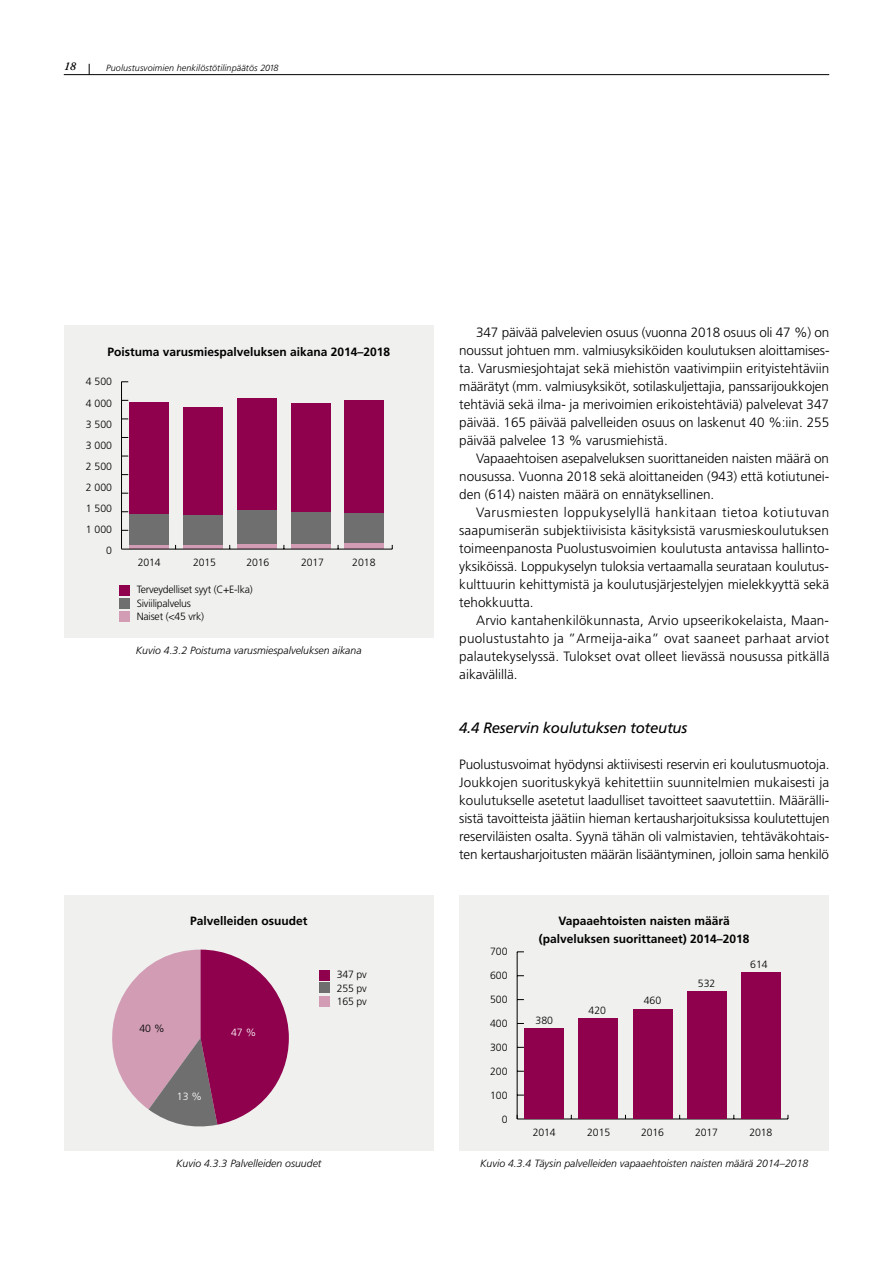
<style>
.page{position:relative;width:893px;height:1263px;background:#fff}
.page>*{position:absolute;margin:0;border:0;box-sizing:border-box;transform-origin:0 0}
.t1{font:italic 15px "Frutiger LT Pro";letter-spacing:-.02em;color:#000}
.t2{font:300 13.5px/18px "Frutiger LT Pro";color:#000;text-align:justify}
.t3{font:700 12px/18px "Frutiger LT Pro";color:#000;text-align:center}
.t4{font:italic 600 12px "Adobe Garamond Pro";color:#000}
.t5{font:300 10.5px/21px "Frutiger LT Pro";letter-spacing:-.015em;color:#000;text-align:justify}
.t6{font:italic 300 10.5px "Frutiger LT Pro";color:#000}
.t7{font:300 10.5px "Frutiger LT Pro";color:#fff}
.t8{font:italic 300 9px "Frutiger LT Pro";letter-spacing:.01em;color:#000}
</style>
<div class="page">
<hr style="left:64px;top:74px;width:765px;height:1px;background:#000">
<div style="left:459px;top:895px;width:370px;height:255px;background:#f0f0ef"></div>
<hr style="left:517px;top:1119px;width:271px;height:1px;background:#000">
<hr style="left:517px;top:952px;width:1px;height:167px;background:#000">
<div style="left:525px;top:1028px;width:39px;height:91px;background:#8f004d"></div>
<div style="left:579px;top:1019px;width:39px;height:100px;background:#8f004d"></div>
<div style="left:633px;top:1009px;width:39px;height:110px;background:#8f004d"></div>
<div style="left:687px;top:992px;width:39px;height:127px;background:#8f004d"></div>
<div style="left:741px;top:972px;width:39px;height:147px;background:#8f004d"></div>
<div style="left:64px;top:895px;width:370px;height:255px;background:#f0f0ef"></div>
<svg style="left:112px;top:949px;width:177px;height:178px"></svg>
<div style="left:64px;top:326px;width:370px;height:312px;background:#f0f0ef"></div>
<div style="left:319px;top:996px;width:11px;height:11px;background:#d19cb4"></div>
<div style="left:319px;top:983px;width:11px;height:10px;background:#706f6f"></div>
<div style="left:319px;top:970px;width:11px;height:11px;background:#8f004d"></div>
<div style="left:119px;top:611px;width:11px;height:11px;background:#d19cb4"></div>
<div style="left:119px;top:598px;width:11px;height:10px;background:#706f6f"></div>
<div style="left:119px;top:585px;width:11px;height:11px;background:#8f004d"></div>
<div style="left:129px;top:402px;width:39px;height:112px;background:#8f004d"></div>
<div style="left:183px;top:408px;width:39px;height:107px;background:#8f004d"></div>
<div style="left:237px;top:398px;width:39px;height:112px;background:#8f004d"></div>
<div style="left:292px;top:403px;width:39px;height:109px;background:#8f004d"></div>
<div style="left:129px;top:514px;width:39px;height:32px;background:#706f6f"></div>
<div style="left:183px;top:515px;width:39px;height:30px;background:#706f6f"></div>
<div style="left:237px;top:510px;width:39px;height:34px;background:#706f6f"></div>
<div style="left:292px;top:512px;width:39px;height:33px;background:#706f6f"></div>
<hr style="left:129px;top:546px;width:39px;height:3px;background:#d19cb4">
<svg style="left:183px;top:545px;width:39px;height:4px"></svg>
<div style="left:237px;top:544px;width:39px;height:5px;background:#d19cb4"></div>
<svg style="left:292px;top:545px;width:39px;height:4px"></svg>
<hr style="left:121px;top:382px;width:1px;height:167px;background:#000">
<div style="left:344px;top:400px;width:39px;height:113px;background:#8f004d"></div>
<div style="left:344px;top:513px;width:39px;height:31px;background:#706f6f"></div>
<div style="left:344px;top:544px;width:39px;height:5px;background:#d19cb4"></div>
<hr style="left:121px;top:549px;width:271px;height:1px;background:#000">
<p class="t4" style="left:64px;top:60px;width:14px">18</p>
<p class="t8" style="left:106px;top:62px;width:174px">Puolustusvoimien henkilöstötilinpäätös 2018</p>
<p class="t3" style="left:107px;top:343px;width:284px">Poistuma varusmiespalveluksen aikana 2014–2018</p>
<p class="t5" style="left:86px;top:371px;width:28px;text-align:right">4 500<br>4 000<br>3 500<br>3 000<br>2 500<br>2 000<br>1 500<br>1 000<br>0</p>
<p class="t5" style="left:138px;top:552px;width:24px">2014</p>
<p class="t5" style="left:193px;top:552px;width:24px">2015</p>
<p class="t5" style="left:247px;top:552px;width:24px">2016</p>
<p class="t5" style="left:137px;top:583px;width:117px;line-height:13.5px;text-align:left">Terveydelliset syyt (C+E-lka)<br>Siviilipalvelus<br>Naiset (&lt;45 vrk)</p>
<p class="t5" style="left:301px;top:552px;width:24px">2017</p>
<p class="t5" style="left:352px;top:552px;width:25px">2018</p>
<p class="t6" style="left:136px;top:645px;width:227px">Kuvio 4.3.2 Poistuma varusmiespalveluksen aikana</p>
<p class="t3" style="left:190px;top:912px;width:119px">Palvelleiden osuudet</p>
<p class="t5" style="left:139px;top:1018px;width:27px">40 %</p>
<p class="t7" style="left:177px;top:1090px;width:27px">13 %</p>
<p class="t7" style="left:231px;top:1026px;width:27px">47 %</p>
<p class="t5" style="left:337px;top:968px;width:31px;line-height:13.5px">347 pv 255 pv 165 pv</p>
<p class="t6" style="left:176px;top:1157px;width:147px">Kuvio 4.3.3 Palvelleiden osuudet</p>
<p class="t2" style="left:459px;top:323px;width:372px;text-indent:17px">347 päivää palvelevien osuus (vuonna 2018 osuus oli 47 %) on noussut johtuen mm. valmiusyksiköiden koulutuksen aloittamises&shy;ta. Varusmiesjohtajat sekä miehistön vaativimpiin erityistehtäviin määrätyt (mm. valmiusyksiköt, sotilaskuljettajia, panssarijoukkojen tehtäviä sekä ilma- ja merivoimien erikoistehtäviä) palvelevat 347 päivää. 165 päivää palvelleiden osuus on laskenut 40 %:iin. 255 päivää palvelee 13 % varusmiehistä.</p>
<p class="t2" style="left:459px;top:449px;width:372px;text-indent:17px">Vapaaehtoisen asepalveluksen suorittaneiden naisten määrä on nousussa. Vuonna 2018 sekä aloittaneiden (943) että kotiutunei&shy;den (614) naisten määrä on ennätyksellinen.</p>
<p class="t2" style="left:459px;top:503px;width:372px;text-indent:17px">Varusmiesten loppukyselyllä hankitaan tietoa kotiutuvan saapumiserän subjektiivisista käsityksistä varusmieskoulutuksen toimeenpanosta Puolustusvoimien koulutusta antavissa hallinto&shy;yksiköissä. Loppukyselyn tuloksia vertaamalla seurataan koulutus&shy;kulttuurin kehittymistä ja koulutusjärjestelyjen mielekkyyttä sekä tehokkuutta.</p>
<p class="t2" style="left:459px;top:611px;width:372px;text-indent:17px">Arvio kantahenkilökunnasta, Arvio upseerikokelaista, Maan&shy;puolustustahto ja ”Armeija-aika” ovat saaneet parhaat arviot palautekyselyssä. Tulokset ovat olleet lievässä nousussa pitkällä aikavälillä.</p>
<p class="t1" style="left:459px;top:719px;width:229px">4.4 Reservin koulutuksen toteutus</p>
<p class="t2" style="left:459px;top:755px;width:372px">Puolustusvoimat hyödynsi aktiivisesti reservin eri koulutusmuotoja.<br>Joukkojen suorituskykyä kehitettiin suunnitelmien mukaisesti ja koulutukselle asetetut laadulliset tavoitteet saavutettiin. Määrälli&shy;sistä tavoitteista jäätiin hieman kertausharjoituksissa koulutettujen reserviläisten osalta. Syynä tähän oli valmistavien, tehtäväkohtais&shy;ten kertausharjoitusten määrän lisääntyminen, jolloin sama henkilö</p>
<p class="t5" style="left:490px;top:941px;width:19px">700</p>
<p class="t5" style="left:490px;top:965px;width:19px">600</p>
<p class="t5" style="left:490px;top:989px;width:19px">500</p>
<p class="t5" style="left:490px;top:1013px;width:19px">400</p>
<p class="t5" style="left:490px;top:1037px;width:19px">300</p>
<p class="t5" style="left:490px;top:1061px;width:19px">200</p>
<p class="t5" style="left:490px;top:1085px;width:19px">100</p>
<p class="t5" style="left:502px;top:1109px;width:7px">0</p>
<p class="t3" style="left:539px;top:912px;width:212px">Vapaaehtoisten naisten määrä (palveluksen suorittaneet) 2014–2018</p>
<p class="t5" style="left:536px;top:1010px;width:19px">380</p>
<p class="t5" style="left:589px;top:1000px;width:19px">420</p>
<p class="t5" style="left:644px;top:990px;width:19px">460</p>
<p class="t5" style="left:698px;top:973px;width:19px">532</p>
<p class="t5" style="left:750px;top:954px;width:19px">614</p>
<p class="t5" style="left:533px;top:1121px;width:24px">2014</p>
<p class="t5" style="left:587px;top:1121px;width:25px">2015</p>
<p class="t5" style="left:641px;top:1121px;width:24px">2016</p>
<p class="t5" style="left:695px;top:1121px;width:24px">2017</p>
<p class="t5" style="left:749px;top:1121px;width:24px">2018</p>
<p class="t6" style="left:480px;top:1157px;width:330px">Kuvio 4.3.4 Täysin palvelleiden vapaaehtoisten naisten määrä 2014–2018</p>
</div>
